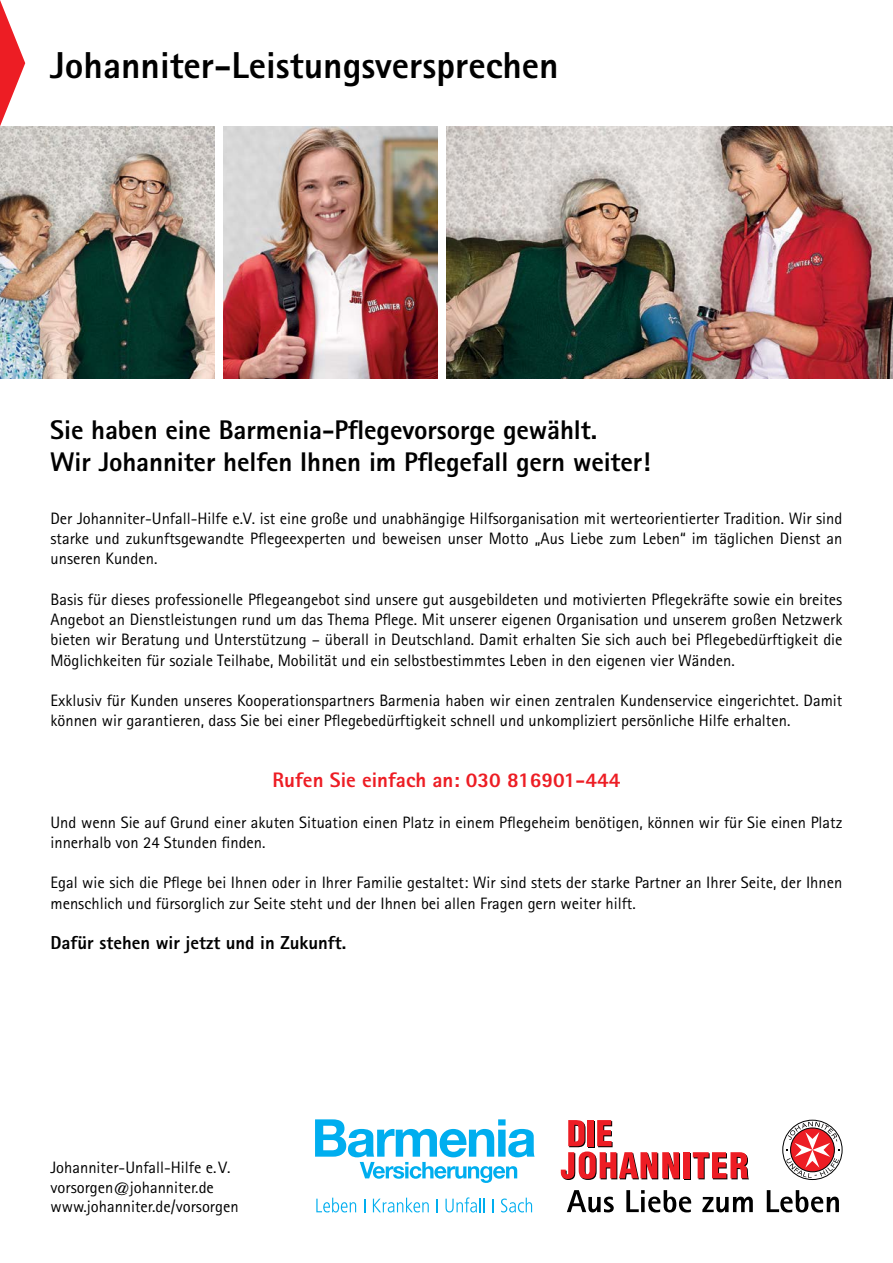
<style>
.page{position:relative;width:893px;height:1263px;background:#fff}
.page>*{position:absolute;margin:0;border:0;box-sizing:border-box;transform-origin:0 0}
.t1{font:800 37.5px "Agfa Rotis Sans Serif";color:#000}
.t2{font:800 27px/32.4px "Agfa Rotis Sans Serif";letter-spacing:-.005em;color:#000}
.t3{font:800 21px "Agfa Rotis Sans Serif";color:#ed1d24}
.t4{font:800 18.75px "Agfa Rotis Sans Serif";color:#000}
.t5{font:16.5px/20.2px "Agfa Rotis Sans Serif";color:#000}
</style>
<div class="page">
<svg style="left:0;top:0;width:25px;height:126px"></svg>
<svg style="left:685px;top:1153px;width:6px;height:26px"></svg>
<div style="left:684px;top:1152px;width:6px;height:26px;background:#ed1d24"></div>
<svg style="left:693px;top:1152px;width:56px;height:27px"></svg>
<svg style="left:561px;top:1120px;width:119px;height:60px"></svg>
<svg style="left:567px;top:1190px;width:47px;height:22px"></svg>
<svg style="left:626px;top:1190px;width:65px;height:22px"></svg>
<svg style="left:702px;top:1196px;width:51px;height:16px"></svg>
<svg style="left:767px;top:1190px;width:72px;height:22px"></svg>
<div style="left:782px;top:1120px;width:60px;height:60px;border:1px solid #000;border-radius:50%"></div>
<svg style="left:786px;top:1121px;width:53px;height:57px"></svg>
<svg style="left:316px;top:1197px;width:40px;height:15px"></svg>
<svg style="left:364px;top:1199px;width:1px;height:13px"></svg>
<svg style="left:373px;top:1197px;width:56px;height:15px"></svg>
<svg style="left:436px;top:1199px;width:2px;height:13px"></svg>
<svg style="left:445px;top:1197px;width:40px;height:15px"></svg>
<svg style="left:492px;top:1199px;width:2px;height:13px"></svg>
<svg style="left:501px;top:1197px;width:31px;height:15px"></svg>
<svg style="left:315px;top:1119px;width:220px;height:64px"></svg>
<img style="left:446px;top:126px;width:447px;height:253px">
<img style="left:0;top:126px;width:215px;height:253px">
<img style="left:223px;top:126px;width:215px;height:253px">
<h1 class="t1" style="left:50px;top:42px;width:510px">Johanniter-Leistungsversprechen</h1>
<h2 class="t2" style="left:50px;top:413px;width:602px">Sie haben eine Barmenia-Pflegevorsorge gewählt.<br>Wir Johanniter helfen Ihnen im Pflegefall gern weiter!</h2>
<p class="t5" style="left:51px;top:508px;width:793px;text-align:justify">Der Johanniter-Unfall-Hilfe e.V. ist eine große und unabhängige Hilfsorganisation mit werteorientierter Tradition. Wir sind starke und zukunftsgewandte Pflegeexperten und beweisen unser Motto „Aus Liebe zum Leben“ im täglichen Dienst an unseren Kunden.</p>
<p class="t5" style="left:51px;top:589px;width:793px;text-align:justify">Basis für dieses professionelle Pflegeangebot sind unsere gut ausgebildeten und motivierten Pflegekräfte sowie ein breites Angebot an Dienstleistungen rund um das Thema Pflege. Mit unserer eigenen Organisation und unserem großen Netzwerk bieten wir Beratung und Unterstützung – überall in Deutschland. Damit erhalten Sie sich auch bei Pflegebedürftigkeit die Möglichkeiten für soziale Teilhabe, Mobilität und ein selbstbestimmtes Leben in den eigenen vier Wänden.</p>
<p class="t5" style="left:51px;top:690px;width:793px">Exklusiv für Kunden unseres Kooperationspartners Barmenia haben wir einen zentralen Kundenservice eingerichtet. Damit können wir garantieren, dass Sie bei einer Pflegebedürftigkeit schnell und unkompliziert persönliche Hilfe erhalten.</p>
<p class="t3" style="left:273px;top:767px;width:349px">Rufen Sie einfach an: 030 816901-444</p>
<p class="t5" style="left:51px;top:812px;width:793px">Und wenn Sie auf Grund einer akuten Situation einen Platz in einem Pflegeheim benötigen, können wir für Sie einen Platz innerhalb von 24 Stunden finden.</p>
<p class="t5" style="left:51px;top:873px;width:793px">Egal wie sich die Pflege bei Ihnen oder in Ihrer Familie gestaltet: Wir sind stets der starke Partner an Ihrer Seite, der Ihnen menschlich und fürsorglich zur Seite steht und der Ihnen bei allen Fragen gern weiter hilft.</p>
<p class="t4" style="left:51px;top:931px;width:297px">Dafür stehen wir jetzt und in Zukunft.</p>
<p class="t5" style="left:51px;top:1157px;width:190px;line-height:19.8px">Johanniter-Unfall-Hilfe e.V. vorsorgen@johanniter.de www.johanniter.de/vorsorgen</p>
</div>
